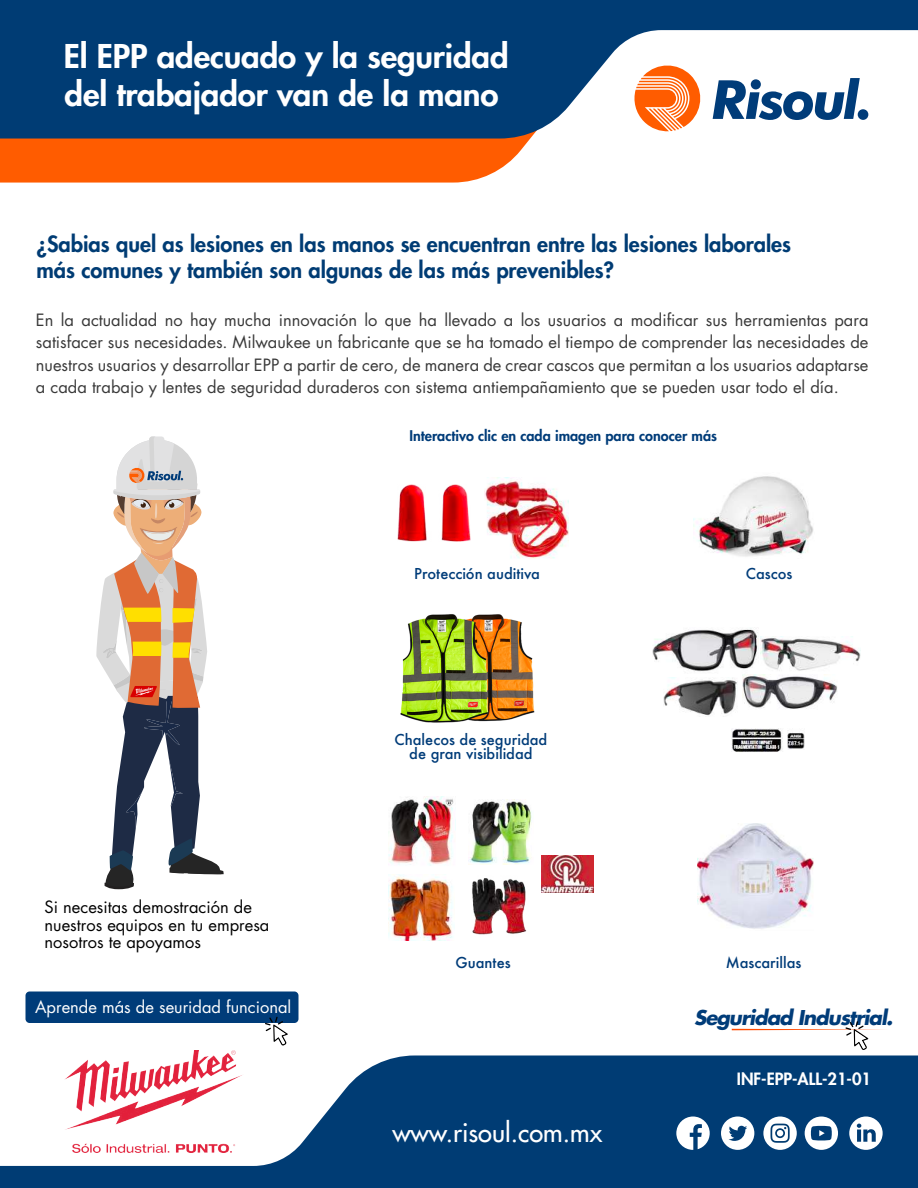
<style>
.page{position:relative;width:918px;height:1188px;background:#fff}
.page>*{position:absolute;margin:0;border:0;box-sizing:border-box;transform-origin:0 0}
.t1{font:800 31.95px/38.2px "Futura";letter-spacing:-.005em;color:#fff}
.t2{font:25.5px "Futura";color:#fff}
.t3{font:800 21.75px/26.1px "Futura";color:#003c74}
.t4{font:italic 700 19.95px "Futura";letter-spacing:-.05em;color:#003c79}
.t5{font:16.5px/22.5px "Futura";color:#393939;text-align:justify}
.t6{font:16.5px/17.7px "Futura";color:#000}
.t7{font:16.5px "Futura";color:#fff}
.t8{font:800 16.5px "Futura";color:#fff}
.t9{font:500 14.55px/13.4px "Futura";color:#003c79;text-align:center}
.t10{font:800 14.4px "Futura";color:#003c79}
</style>
<div class="page">
<div style="left:26px;top:992px;width:273px;height:31px;background:#003c79;border-radius:4px"></div>
<div style="left:0;top:139px;width:530px;height:44px;background:#ff5c00"></div>
<svg style="left:0;top:0;width:918px;height:139px;fill:#003c74"></svg>
<svg style="left:0;top:1055px;width:918px;height:133px;fill:#003c74"></svg>
<svg style="left:633px;top:62px;width:70px;height:70px"></svg>
<svg style="left:713px;top:78px;width:147px;height:42px"></svg>
<div style="left:858px;top:109px;width:10px;height:11px;background:#003c79;border-radius:50%"></div>
<svg style="left:721px;top:1117px;width:33px;height:33px"></svg>
<svg style="left:805px;top:1117px;width:33px;height:33px"></svg>
<svg style="left:676px;top:1117px;width:34px;height:33px"></svg>
<svg style="left:849px;top:1117px;width:34px;height:33px"></svg>
<div style="left:763px;top:1117px;width:34px;height:33px;background:#fff;border-radius:50%"></div>
<svg style="left:771px;top:1124px;width:19px;height:19px"></svg>
<svg style="left:732px;top:1021px;width:152px;height:29px"></svg>
<svg style="left:265px;top:1017px;width:23px;height:29px"></svg>
<img style="left:484px;top:477px;width:84px;height:82px">
<img style="left:694px;top:476px;width:120px;height:81px">
<img style="left:400px;top:614px;width:135px;height:109px">
<img style="left:742px;top:675px;width:95px;height:34px">
<img style="left:653px;top:628px;width:106px;height:44px">
<img style="left:663px;top:678px;width:74px;height:38px">
<img style="left:760px;top:636px;width:100px;height:35px">
<img style="left:397px;top:485px;width:73px;height:57px">
<img style="left:388px;top:874px;width:65px;height:66px">
<img style="left:468px;top:800px;width:64px;height:65px">
<img style="left:388px;top:797px;width:68px;height:69px">
<img style="left:472px;top:878px;width:55px;height:57px">
<img style="left:698px;top:823px;width:115px;height:106px">
<img style="left:787px;top:730px;width:18px;height:19px">
<img style="left:732px;top:729px;width:51px;height:23px">
<img style="left:542px;top:855px;width:51px;height:37px">
<svg style="left:96px;top:436px;width:128px;height:453px"></svg>
<img style="left:64px;top:1050px;width:179px;height:103px">
<h1 class="t1" style="left:64px;top:36px;width:446px">El EPP adecuado y la seguridad del trabajador van de la mano</h1>
<h3 class="t3" style="left:36px;top:230px;width:756px">¿Sabias quel as lesiones en las manos se encuentran entre las lesiones laborales más comunes y también son algunas de las más prevenibles?</h3>
<p class="t5" style="left:36px;top:308px;width:834px">En la actualidad no hay mucha innovación lo que ha llevado a los usuarios a modificar sus herramientas para satisfacer sus necesidades. Milwaukee un fabricante que se ha tomado el tiempo de comprender las necesidades de nuestros usuarios y desarrollar EPP a partir de cero, de manera de crear cascos que permitan a los usuarios adaptarse a cada trabajo y lentes de seguridad duraderos con sistema antiempañamiento que se pueden usar todo el día.</p>
<p class="t6" style="left:45px;top:898px;width:226px">Si necesitas demostración de nuestros equipos en tu empresa nosotros te apoyamos</p>
<p class="t7" style="left:35px;top:996px;width:258px">Aprende más de seuridad funcional</p>
<p class="t10" style="left:410px;top:426px;width:309px">Interactivo clic en cada imagen para conocer más</p>
<p class="t9" style="left:414px;top:567px;width:127px">Protección auditiva</p>
<p class="t9" style="left:746px;top:567px;width:48px">Cascos</p>
<p class="t9" style="left:395px;top:733px;width:154px">Chalecos de seguridad de gran visibilidad</p>
<p class="t9" style="left:456px;top:955px;width:57px">Guantes</p>
<p class="t9" style="left:726px;top:956px;width:77px">Mascarillas</p>
<p class="t4" style="left:694px;top:1003px;width:200px">Seguridad Industrial.</p>
<h2 class="t2" style="left:392px;top:1116px;width:211px">www.risoul.com.mx</h2>
<p class="t8" style="left:737px;top:1068px;width:136px">INF-EPP-ALL-21-01</p>
</div>
